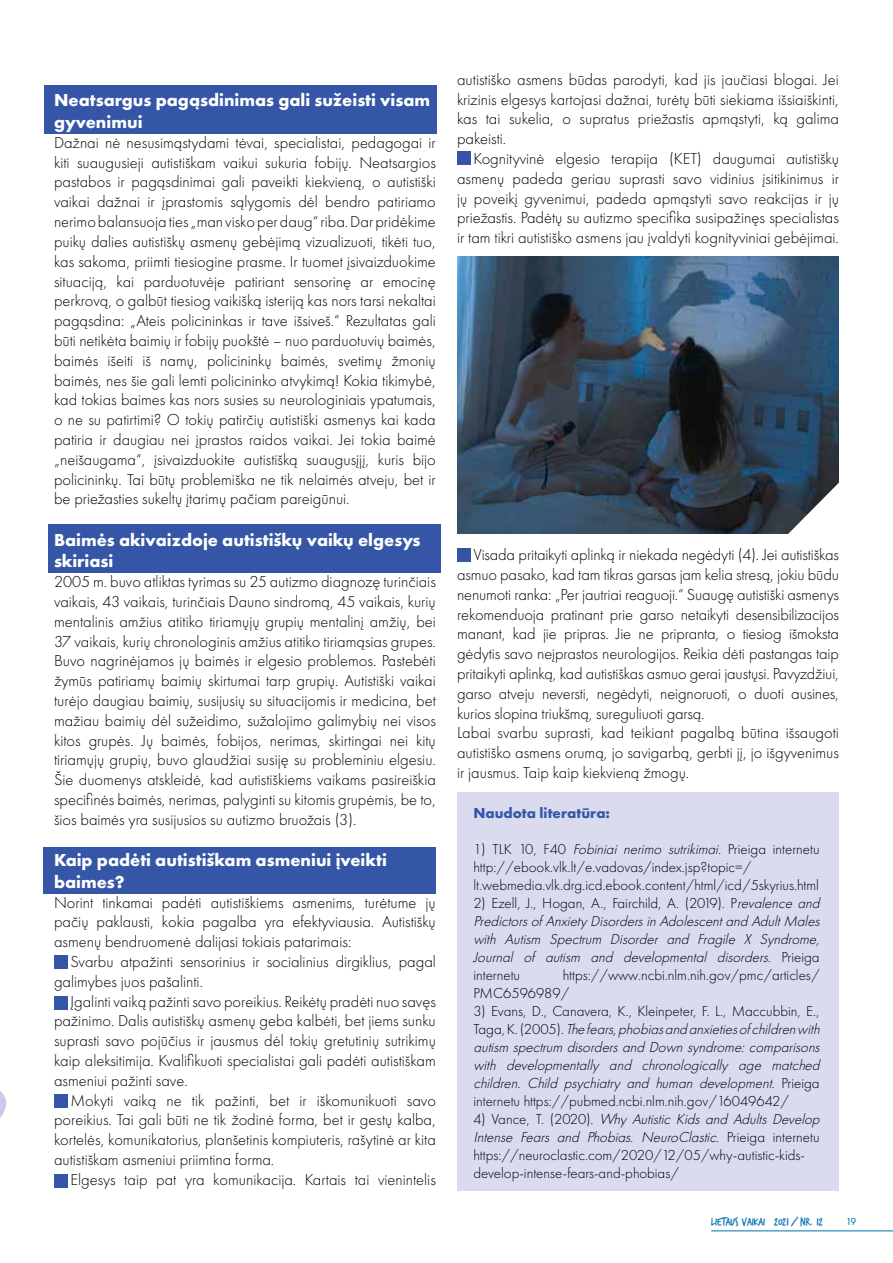
<style>
.page{position:relative;width:893px;height:1263px;background:#fff}
.page>*{position:absolute;margin:0;border:0;box-sizing:border-box;transform-origin:0 0}
.t1{font:700 18px/21.6px "Futura PT";color:#fff}
.t2{font:300 16.5px/19.8px "Futura PT";color:#000;text-align:justify}
.t3{font:italic 300 15px/18px "Futura PT";color:#000}
.t4{font:300 15px/18px "Futura PT";color:#000}
.t5{font:700 15px "Futura PT";color:#3555a6}
.t6{font:12px "Trash Hand";color:#0071ae}
.t7{font:10.5px "Futura PT";color:#0071ae}
.s1{font-style:italic}
.s2{font-style:normal}
</style>
<div class="page">
<hr style="left:711px;top:1230px;width:182px;height:1px;background:#0071ae">
<svg style="left:0;top:1091px;width:7px;height:27px"></svg>
<div style="left:44px;top:847px;width:392px;height:47px;background:#3555a6"></div>
<div style="left:49px;top:524px;width:392px;height:49px;background:#3555a6"></div>
<div style="left:45px;top:86px;width:392px;height:48px;background:#3555a6"></div>
<img style="left:457px;top:256px;width:382px;height:277px">
<div style="left:457px;top:792px;width:382px;height:399px;background:#dadbef"></div>
<svg style="left:787px;top:481px;width:52px;height:53px"></svg>
<div style="left:54px;top:955px;width:13px;height:13px;background:#3555a6"></div>
<div style="left:54px;top:996px;width:13px;height:13px;background:#3555a6"></div>
<div style="left:54px;top:1094px;width:13px;height:13px;background:#3555a6"></div>
<div style="left:54px;top:1174px;width:13px;height:13px;background:#3555a6"></div>
<div style="left:457px;top:549px;width:13px;height:13px;background:#3555a6"></div>
<div style="left:457px;top:152px;width:13px;height:13px;background:#3555a6"></div>
<p class="t1" style="left:54px;top:89px;width:378px">Neatsargus pagąsdinimas gali sužeisti visam gyvenimui</p>
<p class="t2" style="left:54px;top:133px;width:383px">Dažnai nė nesusimąstydami tėvai, specialistai, pedagogai ir kiti suaugusieji autistiškam vaikui sukuria fobijų. Neatsargios pastabos ir pagąsdinimai gali paveikti kiekvieną, o autistiški vaikai dažnai ir įprastomis sąlygomis dėl bendro patiriamo nerimo balansuoja ties „man visko per daug“ riba. Dar pridėkime puikų dalies autistiškų asmenų gebėjimą vizualizuoti, tikėti tuo, kas sakoma, priimti tiesiogine prasme. Ir tuomet įsivaizduokime situaciją, kai parduotuvėje patiriant sensorinę ar emocinę perkrovą, o galbūt tiesiog vaikišką isteriją kas nors tarsi nekaltai pagąsdina: „Ateis policininkas ir tave išsiveš.“ Rezultatas gali būti netikėta baimių ir fobijų puokštė – nuo parduotuvių baimės, baimės išeiti iš namų, policininkų baimės, svetimų žmonių baimės, nes šie gali lemti policininko atvykimą! Kokia tikimybė, kad tokias baimes kas nors susies su neurologiniais ypatumais, o ne su patirtimi? O tokių patirčių autistiški asmenys kai kada patiria ir daugiau nei įprastos raidos vaikai. Jei tokia baimė „neišaugama“, įsivaizduokite autistišką suaugusįjį, kuris bijo policininkų. Tai būtų problemiška ne tik nelaimės atveju, bet ir be priežasties sukeltų įtarimų pačiam pareigūnui.</p>
<p class="t1" style="left:54px;top:528px;width:368px">Baimės akivaizdoje autistiškų vaikų elgesys skiriasi</p>
<p class="t2" style="left:54px;top:572px;width:383px">2005 m. buvo atliktas tyrimas su 25 autizmo diagnozę turinčiais vaikais, 43 vaikais, turinčiais Dauno sindromą, 45 vaikais, kurių mentalinis amžius atitiko tiriamųjų grupių mentalinį amžių, bei 37 vaikais, kurių chronologinis amžius atitiko tiriamąsias grupes.<br>Buvo nagrinėjamos jų baimės ir elgesio problemos. Pastebėti žymūs patiriamų baimių skirtumai tarp grupių. Autistiški vaikai turėjo daugiau baimių, susijusių su situacijomis ir medicina, bet mažiau baimių dėl sužeidimo, sužalojimo galimybių nei visos kitos grupės. Jų baimės, fobijos, nerimas, skirtingai nei kitų tiriamųjų grupių, buvo glaudžiai susiję su probleminiu elgesiu.<br>Šie duomenys atskleidė, kad autistiškiems vaikams pasireiškia specifinės baimės, nerimas, palyginti su kitomis grupėmis, be to, šios baimės yra susijusios su autizmo bruožais (3).</p>
<p class="t1" style="left:54px;top:849px;width:334px">Kaip padėti autistiškam asmeniui įveikti baimes?</p>
<p class="t2" style="left:54px;top:892px;width:383px">Norint tinkamai padėti autistiškiems asmenims, turėtume jų pačių paklausti, kokia pagalba yra efektyviausia. Autistiškų asmenų bendruomenė dalijasi tokiais patarimais:</p>
<p class="t2" style="left:54px;top:952px;width:383px">•Svarbu atpažinti sensorinius ir socialinius dirgiklius, pagal galimybes juos pašalinti.</p>
<p class="t2" style="left:54px;top:991px;width:383px">•Įgalinti vaiką pažinti savo poreikius. Reikėtų pradėti nuo savęs pažinimo. Dalis autistiškų asmenų geba kalbėti, bet jiems sunku suprasti savo pojūčius ir jausmus dėl tokių gretutinių sutrikimų kaip aleksitimija. Kvalifikuoti specialistai gali padėti autistiškam asmeniui pažinti save.</p>
<p class="t2" style="left:54px;top:1090px;width:383px">•Mokyti vaiką ne tik pažinti, bet ir iškomunikuoti savo poreikius. Tai gali būti ne tik žodinė forma, bet ir gestų kalba, kortelės, komunikatorius, planšetinis kompiuteris, rašytinė ar kita autistiškam asmeniui priimtina forma.</p>
<p class="t2" style="left:54px;top:1169px;width:383px">•Elgesys taip pat yra komunikacija. Kartais tai vienintelis</p>
<p class="t2" style="left:457px;top:70px;width:383px">autistiško asmens būdas parodyti, kad jis jaučiasi blogai. Jei krizinis elgesys kartojasi dažnai, turėtų būti siekiama išsiaiškinti, kas tai sukelia, o supratus priežastis apmąstyti, ką galima pakeisti.</p>
<p class="t2" style="left:457px;top:149px;width:383px">•Kognityvinė elgesio terapija (KET) daugumai autistiškų asmenų padeda geriau suprasti savo vidinius įsitikinimus ir jų poveikį gyvenimui, padeda apmąstyti savo reakcijas ir jų priežastis. Padėtų su autizmo specifika susipažinęs specialistas ir tam tikri autistiško asmens jau įvaldyti kognityviniai gebėjimai.</p>
<p class="t2" style="left:457px;top:545px;width:383px;text-align:left">•Visada pritaikyti aplinką ir niekada negėdyti (4). Jei autistiškas asmuo pasako, kad tam tikras garsas jam kelia stresą, jokiu būdu nenumoti ranka: „Per jautriai reaguoji.“ Suaugę autistiški asmenys rekomenduoja pratinant prie garso netaikyti desensibilizacijos manant, kad jie pripras. Jie ne pripranta, o tiesiog išmoksta gėdytis savo neįprastos neurologijos. Reikia dėti pastangas taip pritaikyti aplinką, kad autistiškas asmuo gerai jaustųsi. Pavyzdžiui, garso atveju neversti, negėdyti, neignoruoti, o duoti ausines, kurios slopina triukšmą, sureguliuoti garsą.<br>Labai svarbu suprasti, kad teikiant pagalbą būtina išsaugoti autistiško asmens orumą, jo savigarbą, gerbti jį, jo išgyvenimus ir jausmus. Taip kaip kiekvieną žmogų.</p>
<p class="t5" style="left:473px;top:804px;width:138px">Naudota literatūra:</p>
<p class="t4" style="left:473px;top:840px;width:348px">1 ) T L K 10 , F4 0 <span class="s1">Fobiniai nerimo sutrikimai.</span> Pr i e i g a i n te r n e t u http://ebook.vlk.lt/e.vadovas/index.jsp?topic=/ lt.webmedia.vlk.drg.icd.ebook.content/html/icd/5skyrius.html</p>
<p class="t3" style="left:473px;top:894px;width:351px"><span class="s2">2) Ezell, J., Hogan, A., Fairchild, A. (2019). P</span>revalence and PredictorsofAnxietyDisordersinAdolescentand AdultMales with Autism Spectrum Disorder and Fragile X Syndrome, Journal of autism and developmental disorders. <span class="s2">P r i e i g a internetu</span></p>
<p class="t4" style="left:473px;top:966px;width:348px;text-indent:89px">https://www.ncbi.nlm.nih.gov/pmc/articles/<br>PMC6596989/</p>
<p class="t3" style="left:473px;top:1002px;width:351px"><span class="s2">3) Evans, D., Canavera, K., Kleinpeter, F. L., Maccubbin, E., Ta g a , K . ( 2 0 0 5 ) .</span> The fears,phobiasand anxietiesofchildrenwith autism spectrum disordersand Downsyndrome:comparisons with developmentally and chronologically age matched children. Child psychiatry and human development. <span class="s2">P r i e i g a internetu https://pubmed.ncbi.nlm.nih.gov/16049642/<br>4 ) Va n c e , T . ( 2 0 2 0 ) .</span> Why Autistic Kids and Adults Develop Intense Fears and Phobias. NeuroClastic. <span class="s2">P r i e i g a i n t e r n e t u https://neuroclastic.com/2020/12/05/why-autistic-kids&shy;develop-intense-fears-and-phobias/</span></p>
<p class="t6" style="left:711px;top:1216px;width:113px">lietaus vaikai 2021 / Nr. 12</p>
<p class="t7" style="left:846px;top:1215px;width:12px">19</p>
</div>
